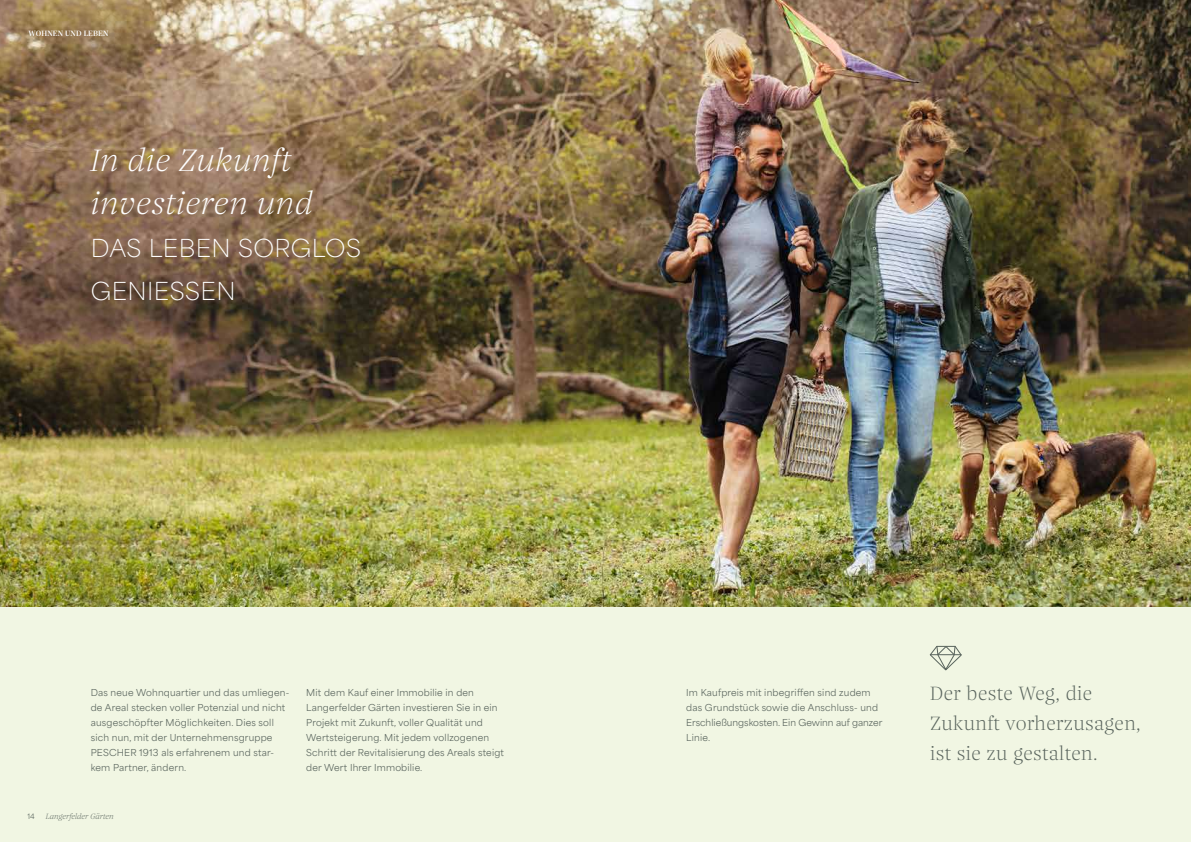
<style>
.page{position:relative;width:1191px;height:842px;background:#fff}
.page>*{position:absolute;margin:0;border:0;box-sizing:border-box;transform-origin:0 0}
.t1{font:italic 200 32.2px/42.6px "Nice Headline Trial";letter-spacing:.02em;color:#fff}
.t2{font:100 23.2px/43px "Area Normal";letter-spacing:.02em;color:#fff}
.t3{font:200 20px/30px "Nice Headline Trial";letter-spacing:.02em;color:#59645d}
.t4{font:9px/15px "Area Normal";letter-spacing:.02em;color:#59645d}
.t5{font:italic 200 8px "Nice Headline Trial";color:#59645d}
.t6{font:500 8px "Nice Headline Trial";letter-spacing:.02em;color:#fff}
.t7{font:7px "Area Normal";color:#59645d}
</style>
<div class="page">
<div style="left:0;top:540px;width:1191px;height:302px;background:#f1f6e3"></div>
<img style="left:126px;top:0;width:1065px;height:607px">
<img style="left:0;top:0;width:126px;height:607px">
<svg style="left:929px;top:646px;width:32px;height:24px"></svg>
<p class="t6" style="left:28px;top:28px;width:82px">WOHNEN UND LEBEN</p>
<h1 class="t1" style="left:91px;top:138px;width:223px">In die Zukunft investieren und</h1>
<h2 class="t2" style="left:91px;top:224px;width:272px">DAS LEBEN SORGLOS<br>GENIESSEN</h2>
<p class="t4" style="left:91px;top:684px;width:200px">Das neue Wohnquartier und das umliegen&shy;de Areal stecken voller Potenzial und nicht ausgeschöpfter Möglichkeiten. Dies soll sich nun, mit der Unternehmensgruppe PESCHER 1913 als erfahrenem und star&shy;kem Partner, ändern.</p>
<p class="t4" style="left:306px;top:684px;width:199px">Mit dem Kauf einer Immobilie in den Langerfelder Gärten investieren Sie in ein Projekt mit Zukunft, voller Qualität und Wertsteigerung. Mit jedem vollzogenen Schritt der Revitalisierung des Areals steigt der Wert Ihrer Immobilie.</p>
<p class="t4" style="left:686px;top:684px;width:198px">Im Kaufpreis mit inbegriffen sind zudem das Grundstück sowie die Anschluss- und Erschließungskosten. Ein Gewinn auf ganzer Linie.</p>
<h3 class="t3" style="left:930px;top:678px;width:212px">Der beste Weg, die<br>Zukunft vorherzusagen, ist sie zu gestalten.</h3>
<p class="t7" style="left:27px;top:810px;width:9px">14</p>
<p class="t5" style="left:46px;top:811px;width:69px">Langerfelder Gärten</p>
</div>
